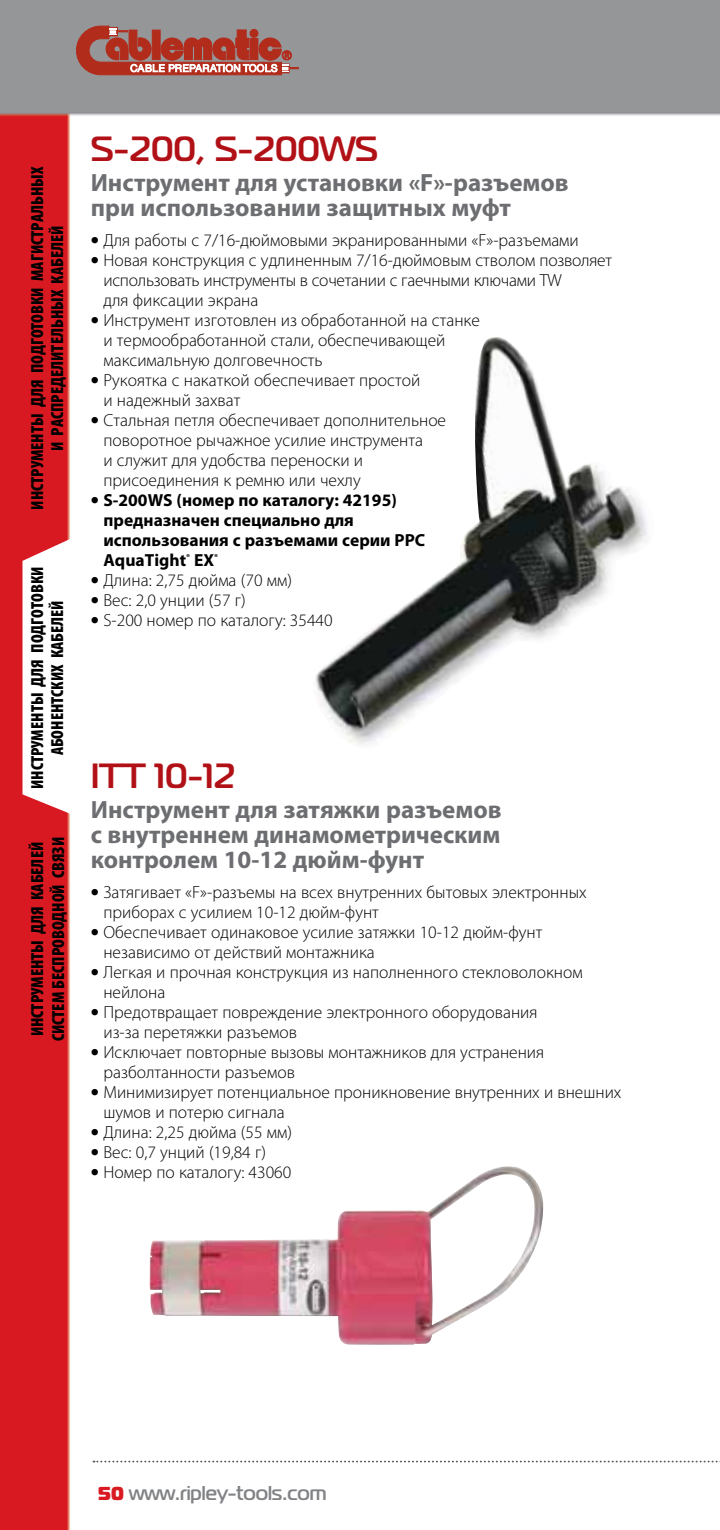
<style>
.page{position:relative;width:720px;height:1530px;background:#fff}
.page>*{position:absolute;margin:0;border:0;box-sizing:border-box;transform-origin:0 0}
.t1{font:700 35px "Magistral C";color:#b11116}
.t2{font:700 25px/25px "Myriad Pro";color:#6d6e71}
.t3{font:700 20px "Magistral C";color:#808285}
.t4{font:300 17.5px/20px "Myriad Pro";color:#000}
.t5{font:900 condensed 17.5px/20px "Myriad Pro";color:#000;text-align:center}
.t6{font:700 17.5px/20px "Myriad Pro";color:#000}
.s1{font-weight:900;font-size:22.5px}
.s2{font-family:"Magistral Black C";font-weight:400;font-size:18.75px;color:#d91a21}
</style>
<div class="page">
<img style="left:0;top:0;width:720px;height:1530px">
<svg style="left:76px;top:26px;width:223px;height:49px"></svg>
<svg style="left:94px;top:1461px;width:626px;height:1px"></svg>
<svg style="left:199px;top:240px;width:457px;height:536px"></svg>
<img style="left:308px;top:337px;width:346px;height:412px">
<img style="left:149px;top:1166px;width:396px;height:179px">
<svg style="left:22px;top:538px;width:50px;height:276px"></svg>
<p class="t5" style="left:27px;top:510px;width:345px;rotate:-90deg">ИНСТРУМЕНТЫ ДЛЯ ПОДГОТОВКИ МАГИСТРАЛЬНЫХ<br>И РАСПРЕДЕЛИТЕЛЬНЫХ КАБЕЛЕЙ</p>
<p class="t5" style="left:27px;top:789px;width:224px;rotate:-90deg">ИНСТРУМЕНТЫ ДЛЯ ПОДГОТОВКИ<br>АБОНЕНТСКИХ КАБЕЛЕЙ</p>
<p class="t5" style="left:26px;top:1041px;width:206px;line-height:21px;text-align:left;rotate:-90deg">ИНСТРУМЕНТЫ ДЛЯ КАБЕЛЕЙ<br>СИСТЕМ БЕСПРОВОДНОЙ СВЯЗИ</p>
<h1 class="t1" style="left:91px;top:128px;width:289px">S-200, S-200WS</h1>
<h2 class="t2" style="left:91px;top:170px;width:479px">Инструмент для установки «F»-разъемов при использовании защитных муфт</h2>
<p class="t4" style="left:91px;top:231px;width:490px"><span class="s1">•</span> Для работы с 7/16-дюймовыми экранированными «F»-разъемами</p>
<p class="t4" style="left:103px;top:251px;width:510px;text-indent:-13px"><span class="s1">•</span> Новая конструкция с удлиненным 7/16-дюймовым стволом позволяет использовать инструменты в сочетании с гаечными ключами TW<br>для фиксации экрана</p>
<p class="t4" style="left:103px;top:311px;width:378px;text-indent:-13px"><span class="s1">•</span> Инструмент изготовлен из обработанной на станке и термообработанной стали, обеспечивающей максимальную долговечность</p>
<p class="t4" style="left:103px;top:371px;width:318px;text-indent:-13px"><span class="s1">•</span> Рукоятка с накаткой обеспечивает простой и надежный захват</p>
<p class="t4" style="left:103px;top:411px;width:344px;text-indent:-13px"><span class="s1">•</span> Стальная петля обеспечивает дополнительное поворотное рычажное усилие инструмента<br>и служит для удобства переноски и присоединения к ремню или чехлу</p>
<p class="t6" style="left:103px;top:490px;width:323px;text-indent:-13px"><span class="s1">•</span> S-200WS (номер по каталогу: 42195) предназначен специально для использования с разъемами серии PPC<br>AquaTight<sup>®</sup> EX<sup>®</sup></p>
<p class="t4" style="left:91px;top:571px;width:203px"><span class="s1">•</span> Длина: 2,75 дюйма (70 мм)</p>
<p class="t4" style="left:91px;top:591px;width:157px"><span class="s1">•</span> Вес: 2,0 унции (57 г)</p>
<p class="t4" style="left:91px;top:611px;width:243px"><span class="s1">•</span> S-200 номер по каталогу: 35440</p>
<h1 class="t1" style="left:91px;top:755px;width:146px">ITT 10-12</h1>
<h2 class="t2" style="left:91px;top:796px;width:412px;text-align:justify">Инструмент для затяжки разъемов с внутреннем динамометрическим контролем 10-12 дюйм-фунт</h2>
<p class="t4" style="left:103px;top:882px;width:485px;text-indent:-13px"><span class="s1">•</span> Затягивает «F»-разъемы на всех внутренних бытовых электронных приборах с усилием 10-12 дюйм-фунт</p>
<p class="t4" style="left:103px;top:922px;width:440px;text-indent:-13px"><span class="s1">•</span> Обеспечивает одинаковое усилие затяжки 10-12 дюйм-фунт независимо от действий монтажника</p>
<p class="t4" style="left:103px;top:962px;width:481px;text-indent:-13px"><span class="s1">•</span> Легкая и прочная конструкция из наполненного стекловолокном нейлона</p>
<p class="t4" style="left:103px;top:1002px;width:436px;text-indent:-13px"><span class="s1">•</span> Предотвращает повреждение электронного оборудования из-за перетяжки разъемов</p>
<p class="t4" style="left:103px;top:1042px;width:442px;text-indent:-13px"><span class="s1">•</span> Исключает повторные вызовы монтажников для устранения разболтанности разъемов</p>
<p class="t4" style="left:103px;top:1082px;width:519px;text-indent:-13px"><span class="s1">•</span> Минимизирует потенциальное проникновение внутренних и внешних шумов и потерю сигнала</p>
<p class="t4" style="left:91px;top:1122px;width:203px"><span class="s1">•</span> Длина: 2,25 дюйма (55 мм)</p>
<p class="t4" style="left:91px;top:1142px;width:177px"><span class="s1">•</span> Вес: 0,7 унций (19,84 г)</p>
<p class="t4" style="left:91px;top:1162px;width:202px"><span class="s1">•</span> Номер по каталогу: 43060</p>
<p class="t3" style="left:98px;top:1481px;width:230px"><span class="s2">50</span> www.ripley-tools.com</p>
</div>
